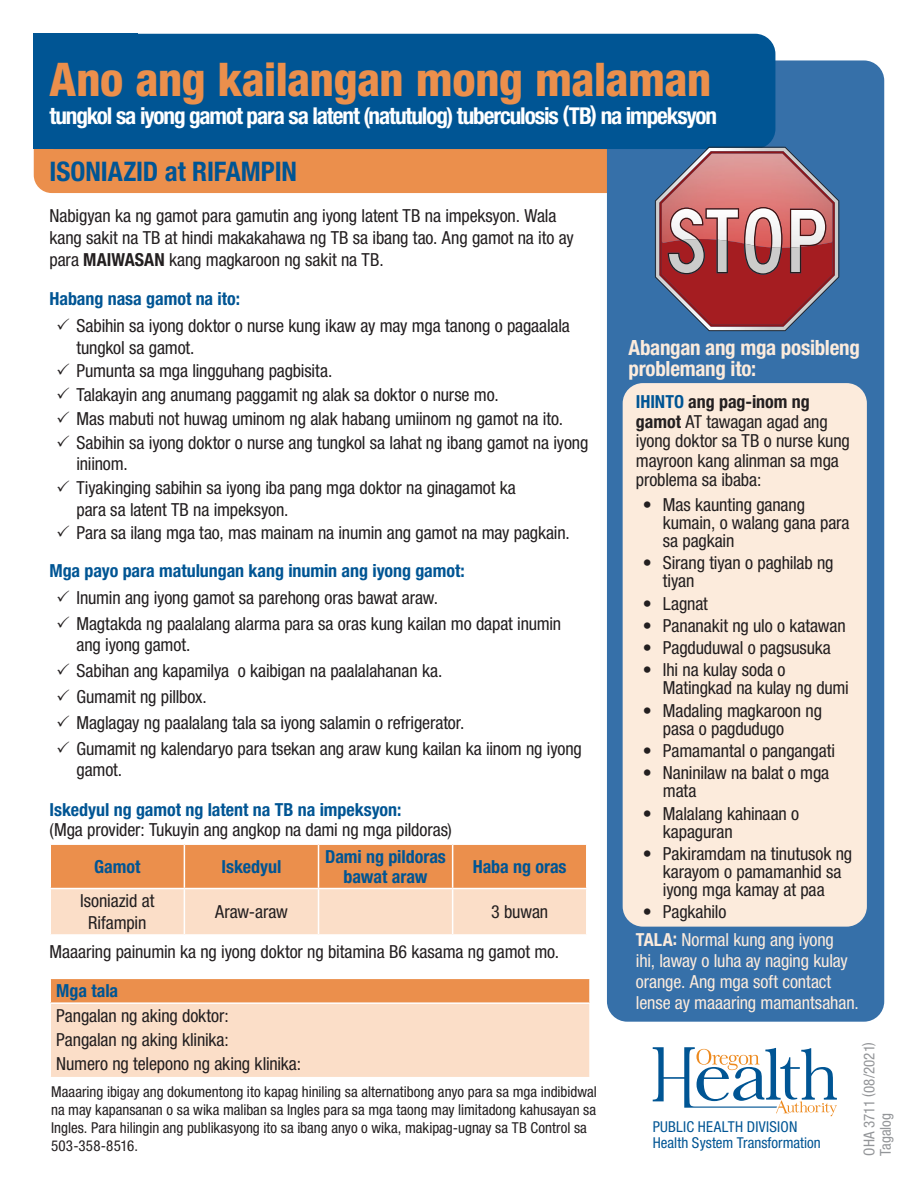
<style>
.page{position:relative;width:918px;height:1188px;background:#fff}
.page>*{position:absolute;margin:0;border:0;box-sizing:border-box;transform-origin:0 0}
.t1{font:800 condensed 46.5px "Helvetica Neue LT Std";letter-spacing:-.015em;color:#eb8f4c}
.text{font:700 condensed 27px "Helvetica Neue LT Std";letter-spacing:-.005em;color:#005594}
.t2{font:700 condensed 23.25px "Helvetica Neue LT Std";letter-spacing:-.05em;color:#fff}
.subtitle{font:700 condensed 21px/21px "Helvetica Neue LT Std";letter-spacing:-.015em;color:#fcebdc}
.text-2{font:condensed 18px/18px "Helvetica Neue LT Std";letter-spacing:-.01em;color:#231f20}
.subtitle-2{font:700 condensed 18px "Helvetica Neue LT Std";letter-spacing:-.005em;color:#005594}
.text-3{font:condensed 18px/21px "Helvetica Neue LT Std";letter-spacing:-.01em;color:#fcebdc}
.text-4{font:700 condensed 18px/19.5px "Helvetica Neue LT Std";letter-spacing:-.005em;color:#005594;text-align:center}
.text-5{font:condensed 15px/18px "Helvetica Neue LT Std";color:#231f20}
.t3{font:condensed 15px "Helvetica Neue LT Std";letter-spacing:.01em;color:#005594}
.t4{font:condensed 15px "Helvetica Neue LT Std";letter-spacing:-.005em;color:#939598}
.s1{font-weight:700}
.s2{font-weight:700;color:#005594}
</style>
<div class="page">
<div style="left:34px;top:126px;width:642px;height:67px;background:#eb8f4c;border-radius:18px"></div>
<div style="left:607px;top:60px;width:277px;height:962px;background:#3670a9;border-radius:20px"></div>
<div style="left:34px;top:34px;width:741px;height:115px;background:#005594;border-radius:20px"></div>
<div style="left:623px;top:383px;width:244px;height:544px;background:#fcebdc;border-radius:20px"></div>
<svg style="left:51px;top:845px;width:535px;height:89px;background:#f3b78c"></svg>
<hr style="left:184px;top:845px;width:1px;height:43px;background:#fff">
<hr style="left:318px;top:845px;width:1px;height:43px;background:#fff">
<hr style="left:452px;top:845px;width:1px;height:43px;background:#fff">
<hr style="left:50px;top:888px;width:134px;height:1px;background:#fff">
<hr style="left:184px;top:888px;width:135px;height:1px;background:#fff">
<hr style="left:184px;top:889px;width:1px;height:45px;background:#fff">
<hr style="left:319px;top:888px;width:134px;height:1px;background:#fff">
<hr style="left:318px;top:889px;width:1px;height:45px;background:#fff">
<hr style="left:453px;top:888px;width:135px;height:1px;background:#fff">
<hr style="left:452px;top:889px;width:1px;height:45px;background:#fff">
<div style="left:50px;top:978px;width:540px;height:25px;background:#eb8f4c"></div>
<div style="left:50px;top:1003px;width:540px;height:75px;background:#fbdec8"></div>
<hr style="left:50px;top:978px;width:541px;height:1px;background:#fff">
<svg style="left:50px;top:979px;width:1px;height:23px"></svg>
<hr style="left:589px;top:979px;width:2px;height:23px;background:#fff">
<hr style="left:50px;top:1002px;width:541px;height:2px;background:#fff">
<hr style="left:50px;top:1004px;width:1px;height:73px;background:#fff">
<hr style="left:589px;top:1004px;width:2px;height:73px;background:#fff">
<hr style="left:50px;top:1077px;width:541px;height:1px;background:#fff">
<svg style="left:655px;top:147px;width:184px;height:184px"></svg>
<img style="left:707px;top:210px;width:31px;height:31px">
<svg style="left:653px;top:1047px;width:184px;height:69px"></svg>
<p class="t1" style="left:50px;top:51px;width:663px">Ano ang kailangan mong malaman</p>
<p class="t2" style="left:50px;top:101px;width:669px">tungkol sa iyong gamot para sa latent (natutulog) tuberculosis (TB) na impeksyon</p>
<p class="text" style="left:50px;top:155px;width:249px">ISONIAZID at RIFAMPIN</p>
<p class="text-2" style="left:50px;top:205px;width:526px;line-height:21.6px">Nabigyan ka ng gamot para gamutin ang iyong latent TB na impeksyon. Wala kang sakit na TB at hindi makakahawa ng TB sa ibang tao. Ang gamot na ito ay para <span class="s1">MAIWASAN</span> kang magkaroon ng sakit na TB.</p>
<p class="subtitle-2" style="left:50px;top:288px;width:192px">Habang nasa gamot na ito:</p>
<p class="text-2" style="left:76px;top:315px;width:495px;line-height:21.6px;text-indent:-20px">✓ Sabihin sa iyong doktor o nurse kung ikaw ay may mga tanong o pagaalala tungkol sa gamot.</p>
<p class="text-2" style="left:56px;top:362px;width:278px">✓ Pumunta sa mga lingguhang pagbisita.</p>
<p class="text-2" style="left:56px;top:386px;width:444px">✓ Talakayin ang anumang paggamit ng alak sa doktor o nurse mo.</p>
<p class="text-2" style="left:56px;top:409px;width:508px">✓ Mas mabuti not huwag uminom ng alak habang umiinom ng gamot na ito.</p>
<p class="text-2" style="left:76px;top:431px;width:513px;line-height:21.6px;text-indent:-20px">✓ Sabihin sa iyong doktor o nurse ang tungkol sa lahat ng ibang gamot na iyong iniinom.</p>
<p class="text-2" style="left:76px;top:477px;width:441px;line-height:21.6px;text-indent:-20px">✓ Tiyakinging sabihin sa iyong iba pang mga doktor na ginagamot ka para sa latent TB na impeksyon.</p>
<p class="text-2" style="left:56px;top:524px;width:515px">✓ Para sa ilang mga tao, mas mainam na inumin ang gamot na may pagkain.</p>
<p class="subtitle-2" style="left:50px;top:559px;width:417px">Mga payo para matulungan kang inumin ang iyong gamot:</p>
<p class="text-2" style="left:56px;top:588px;width:383px">✓ Inumin ang iyong gamot sa parehong oras bawat araw.</p>
<p class="text-2" style="left:76px;top:612px;width:486px;line-height:21.6px;text-indent:-20px">✓ Magtakda ng paalalang alarma para sa oras kung kailan mo dapat inumin ang iyong gamot.</p>
<p class="text-2" style="left:56px;top:662px;width:388px">✓ Sabihan ang kapamilya o kaibigan na paalalahanan ka.</p>
<p class="text-2" style="left:56px;top:687px;width:152px">✓ Gumamit ng pillbox.</p>
<p class="text-2" style="left:56px;top:713px;width:410px">✓ Maglagay ng paalalang tala sa iyong salamin o refrigerator.</p>
<p class="text-2" style="left:76px;top:738px;width:507px;line-height:21.6px;text-indent:-20px">✓ Gumamit ng kalendaryo para tsekan ang araw kung kailan ka iinom ng iyong gamot.</p>
<p class="subtitle-2" style="left:50px;top:799px;width:353px">Iskedyul ng gamot ng latent na TB na impeksyon:</p>
<p class="text-2" style="left:50px;top:820px;width:404px">(Mga provider: Tukuyin ang angkop na dami ng mga pildoras)</p>
<p class="text-4" style="left:94px;top:856px;width:48px">Gamot</p>
<p class="text-4" style="left:221px;top:856px;width:61px">Iskedyul</p>
<p class="text-4" style="left:325px;top:847px;width:122px">Dami ng pildoras bawat araw</p>
<p class="text-4" style="left:473px;top:856px;width:95px">Haba ng oras</p>
<p class="text-2" style="left:80px;top:890px;width:76px;line-height:21.6px;text-align:center">Isoniazid at<br>Rifampin</p>
<p class="text-2" style="left:215px;top:903px;width:74px">Araw-araw</p>
<p class="text-2" style="left:491px;top:903px;width:59px">3 buwan</p>
<p class="text-2" style="left:50px;top:943px;width:511px">Maaaring painumin ka ng iyong doktor ng bitamina B6 kasama ng gamot mo.</p>
<p class="text-4" style="left:56px;top:981px;width:64px">Mga tala</p>
<p class="text-2" style="left:56px;top:1007px;width:174px">Pangalan ng aking doktor:</p>
<p class="text-2" style="left:56px;top:1030px;width:174px">Pangalan ng aking klinika:</p>
<p class="text-2" style="left:56px;top:1054px;width:246px">Numero ng telepono ng aking klinika:</p>
<p class="text-5" style="left:51px;top:1083px;width:547px">Maaaring ibigay ang dokumentong ito kapag hiniling sa alternatibong anyo para sa mga indibidwal na may kapansanan o sa wika maliban sa Ingles para sa mga taong may limitadong kahusayan sa Ingles. Para hilingin ang publikasyong ito sa ibang anyo o wika, makipag-ugnay sa TB Control sa 503-358-8516.</p>
<p class="subtitle" style="left:628px;top:336px;width:233px">Abangan ang mga posibleng problemang ito:</p>
<p class="text-2" style="left:636px;top:392px;width:215px;line-height:19.5px"><span class="s2">IHINTO</span> <span class="s1">ang pag-inom ng gamot</span> AT tawagan agad ang iyong doktor sa TB o nurse kung mayroon kang alinman sa mga problema sa ibaba:</p>
<p class="text-2" style="left:663px;top:495px;width:188px;text-indent:-20px">• Mas kaunting ganang kumain, o walang gana para sa pagkain</p>
<p class="text-2" style="left:663px;top:554px;width:172px;text-indent:-20px">• Sirang tiyan o paghilab ng tiyan</p>
<p class="text-2" style="left:643px;top:594px;width:67px">• Lagnat</p>
<p class="text-2" style="left:643px;top:616px;width:205px">• Pananakit ng ulo o katawan</p>
<p class="text-2" style="left:643px;top:639px;width:190px">• Pagduduwal o pagsusuka</p>
<p class="text-2" style="left:663px;top:661px;width:187px;text-indent:-20px">• Ihi na kulay soda o<br>Matingkad na kulay ng dumi</p>
<p class="text-2" style="left:663px;top:701px;width:161px;text-indent:-20px">• Madaling magkaroon ng pasa o pagdudugo</p>
<p class="text-2" style="left:643px;top:742px;width:194px">• Pamamantal o pangangati</p>
<p class="text-2" style="left:663px;top:764px;width:168px;text-indent:-20px">• Naninilaw na balat o mga mata</p>
<p class="text-2" style="left:663px;top:804px;width:138px;text-indent:-20px">• Malalang kahinaan o kapaguran</p>
<p class="text-2" style="left:643px;top:845px;width:211px;text-align:center">• Pakiramdam na tinutusok ng karayom o pamamanhid sa iyong mga kamay at paa</p>
<p class="text-2" style="left:643px;top:903px;width:85px">• Pagkahilo</p>
<p class="text-3" style="left:636px;top:929px;width:224px"><span class="s1">TALA:</span> Normal kung ang iyong<br>ihi, laway o luha ay naging kulay orange. Ang mga soft contact lense ay maaaring mamantsahan.</p>
<p class="t3" style="left:653px;top:1118px;width:146px">PUBLIC HEALTH DIVISION</p>
<p class="t3" style="left:653px;top:1134px;width:170px">Health System Transformation</p>
<p class="t4" style="left:860px;top:1156px;width:115px;rotate:-90deg">OHA 3711 (08/2021)</p>
<p class="t4" style="left:877px;top:1156px;width:44px;rotate:-90deg">Tagalog</p>
</div>
